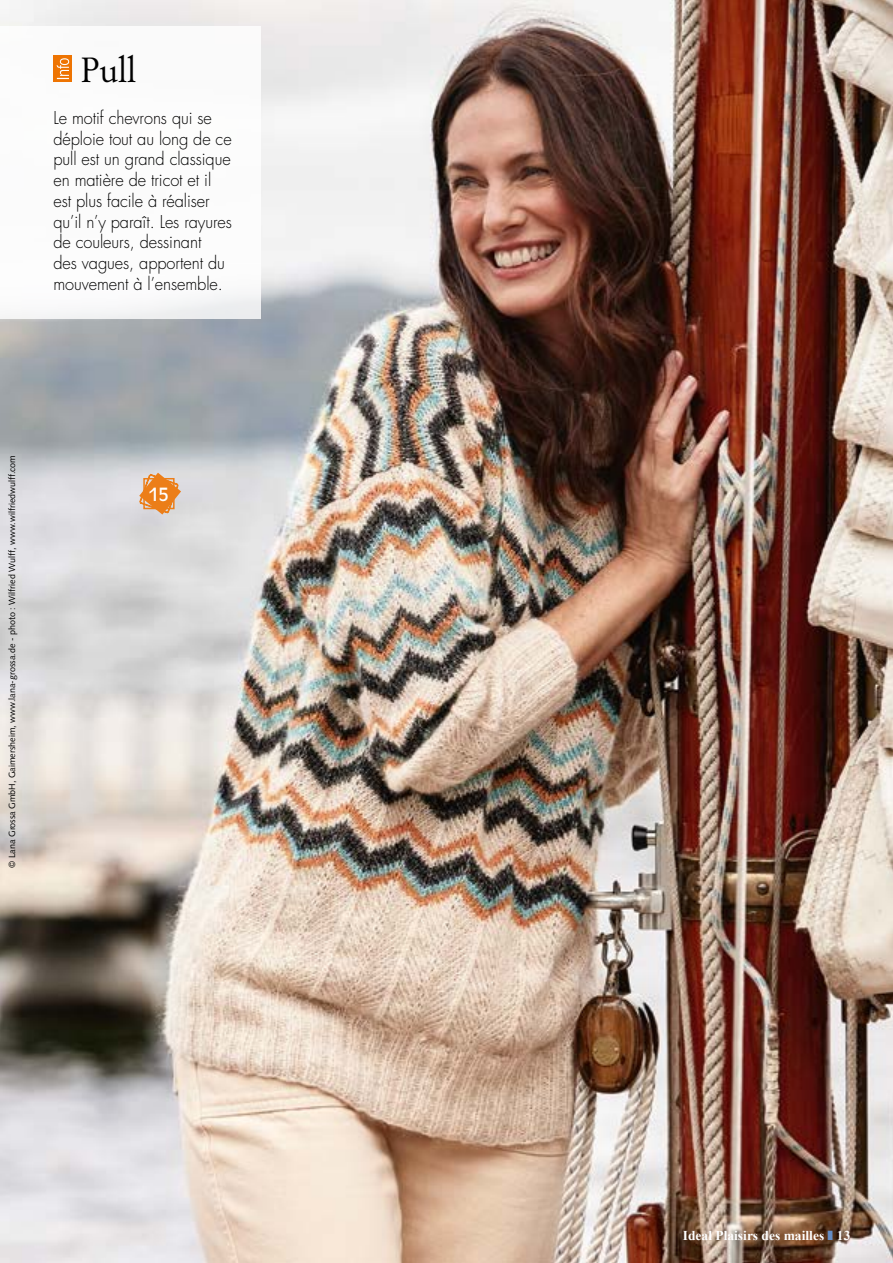
<style>
.page{position:relative;width:893px;height:1263px;background:#fff}
.page>*{position:absolute;margin:0;border:0;box-sizing:border-box;transform-origin:0 0}
.t1{font:34.5px "Berling";color:#000;scale:.95 1}
.t2{font:18px "Antique Olive Std";color:#fff}
.t3{font:300 17.25px/20.7px "Futura";letter-spacing:-.005em;color:#000;scale:.95 1}
.t4{font:700 13.5px "Times New Roman";color:#fff}
.t5{font:9px "Syntax";color:#000}
</style>
<div class="page">
<img style="left:0;top:0;width:893px;height:1263px">
<svg style="left:139px;top:473px;width:42px;height:41px;background:#e5a060"></svg>
<div style="left:0;top:27px;width:261px;height:292px;background:#fff"></div>
<div style="left:53px;top:55px;width:19px;height:27px;background:#ee7402"></div>
<svg style="left:57px;top:58px;width:12px;height:21px"></svg>
<svg style="left:828px;top:1231px;width:5px;height:9px"></svg>
<h1 class="t1" style="left:81px;top:49px;width:60px">Pull</h1>
<p class="t3" style="left:53px;top:108px;width:189px">Le motif chevrons qui se déploie tout au long de ce pull est un grand classique en matière de tricot et il est plus facile à réaliser qu’il n’y paraît. Les rayures de couleurs, dessinant<br>des vagues, apportent du mouvement à l’ensemble.</p>
<p class="t5" style="left:7px;top:868px;width:414px;rotate:-90deg">© Lana Grossa GmbH, Gaimersheim, www.lana-grossa.de - photo : Wilfried Wulff, www.wilfriedwulff.com</p>
<p class="t2" style="left:149px;top:483px;width:22px">15</p>
<p class="t4" style="left:683px;top:1226px;width:169px">Ideal Plaisirs des mailles 13</p>
</div>
